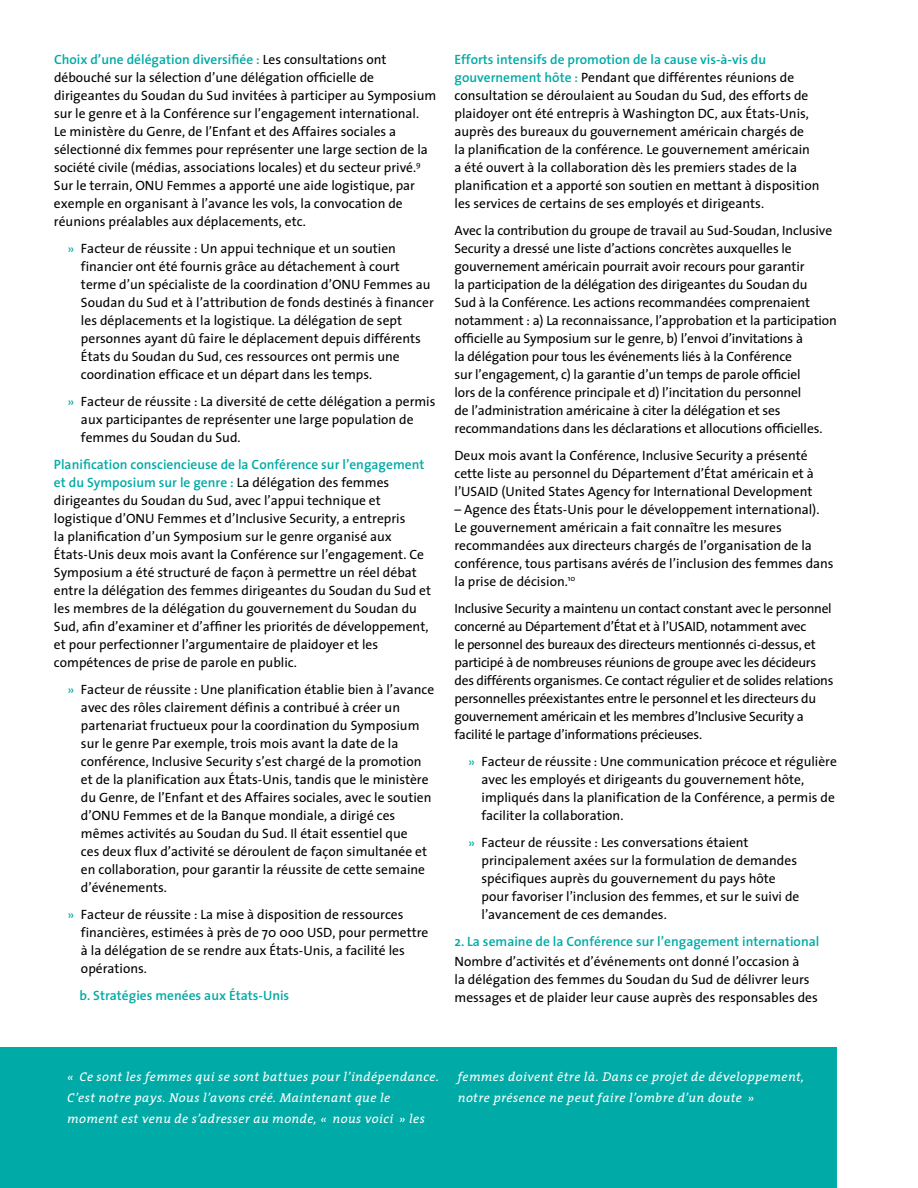
<style>
.page{position:relative;width:918px;height:1188px;background:#fff}
.page>*{position:absolute;margin:0;border:0;box-sizing:border-box;transform-origin:0 0}
.t1{font:13.5px/18px "The Sans";color:#000}
.t2{font:13.5px/18px "The Sans";letter-spacing:-.02em;color:#000}
.t3{font:600 13.5px "The Sans";color:#00aaa6}
.t4{font:italic 12.75px/21px "The Serif";letter-spacing:.03em;color:#fff}
.s1{font-weight:600;color:#00aaa6}
.s2{color:#00aaa6}
</style>
<div class="page">
<div style="left:0;top:1048px;width:837px;height:140px;background:#00aaa6"></div>
<p class="t1" style="left:54px;top:50px;width:384px"><span class="s1">Choix d’une délégation diversifiée :</span> Les consultations ont débouché sur la sélection d’une délégation officielle de dirigeantes du Soudan du Sud invitées à participer au Symposium sur le genre et à la Conférence sur l’engagement international.<br>Le ministère du Genre, de l’Enfant et des Affaires sociales a sélectionné dix femmes pour représenter une large section de la société civile (médias, associations locales) et du secteur privé.<sup>9<br></sup>Sur le terrain, ONU Femmes a apporté une aide logistique, par exemple en organisant à l’avance les vols, la convocation de réunions préalables aux déplacements, etc.</p>
<p class="t1" style="left:81px;top:239px;width:354px;text-indent:-14px"><span class="s2">»</span> Facteur de réussite : Un appui technique et un soutien financier ont été fournis grâce au détachement à court terme d’un spécialiste de la coordination d’ONU Femmes au Soudan du Sud et à l’attribution de fonds destinés à financer les déplacements et la logistique. La délégation de sept personnes ayant dû faire le déplacement depuis différents États du Soudan du Sud, ces ressources ont permis une coordination efficace et un départ dans les temps.</p>
<p class="t1" style="left:81px;top:392px;width:356px;text-indent:-14px"><span class="s2">»</span> Facteur de réussite : La diversité de cette délégation a permis aux participantes de représenter une large population de femmes du Soudan du Sud.</p>
<p class="t1" style="left:54px;top:455px;width:379px"><span class="s1">Planification consciencieuse de la Conférence sur l’engagement et du Symposium sur le genre :</span> La délégation des femmes dirigeantes du Soudan du Sud, avec l’appui technique et logistique d’ONU Femmes et d’Inclusive Security, a entrepris<br>la planification d’un Symposium sur le genre organisé aux États-Unis deux mois avant la Conférence sur l’engagement. Ce Symposium a été structuré de façon à permettre un réel débat entre la délégation des femmes dirigeantes du Soudan du Sud et les membres de la délégation du gouvernement du Soudan du Sud, afin d’examiner et d’affiner les priorités de développement, et pour perfectionner l’argumentaire de plaidoyer et les compétences de prise de parole en public.</p>
<p class="t1" style="left:81px;top:680px;width:355px;text-indent:-14px"><span class="s2">»</span> Facteur de réussite : Une planification établie bien à l’avance avec des rôles clairement définis a contribué à créer un partenariat fructueux pour la coordination du Symposium sur le genre Par exemple, trois mois avant la date de la conférence, Inclusive Security s’est chargé de la promotion et de la planification aux États-Unis, tandis que le ministère du Genre, de l’Enfant et des Affaires sociales, avec le soutien d’ONU Femmes et de la Banque mondiale, a dirigé ces mêmes activités au Soudan du Sud. Il était essentiel que<br>ces deux flux d’activité se déroulent de façon simultanée et en collaboration, pour garantir la réussite de cette semaine d’événements.</p>
<p class="t1" style="left:81px;top:905px;width:349px;text-indent:-14px"><span class="s2">»</span> Facteur de réussite : La mise à disposition de ressources financières, estimées à près de 70 000 USD, pour permettre à la délégation de se rendre aux États-Unis, a facilité les opérations.</p>
<p class="t3" style="left:79px;top:984px;width:211px">b. Stratégies menées aux États-Unis</p>
<p class="t1" style="left:455px;top:50px;width:366px"><span class="s1">Efforts intensifs de promotion de la cause vis-à-vis du gouvernement hôte :</span> Pendant que différentes réunions de consultation se déroulaient au Soudan du Sud, des efforts de plaidoyer ont été entrepris à Washington DC, aux États-Unis, auprès des bureaux du gouvernement américain chargés de<br>la planification de la conférence. Le gouvernement américain a été ouvert à la collaboration dès les premiers stades de la planification et a apporté son soutien en mettant à disposition les services de certains de ses employés et dirigeants.</p>
<p class="t1" style="left:455px;top:221px;width:384px">Avec la contribution du groupe de travail au Sud-Soudan, Inclusive Security a dressé une liste d’actions concrètes auxquelles le gouvernement américain pourrait avoir recours pour garantir<br>la participation de la délégation des dirigeantes du Soudan du<br>Sud à la Conférence. Les actions recommandées comprenaient notamment : a) La reconnaissance, l’approbation et la participation officielle au Symposium sur le genre, b) l’envoi d’invitations à<br>la délégation pour tous les événements liés à la Conférence<br>sur l’engagement, c) la garantie d’un temps de parole officiel<br>lors de la conférence principale et d) l’incitation du personnel<br>de l’administration américaine à citer la délégation et ses recommandations dans les déclarations et allocutions officielles.</p>
<p class="t1" style="left:455px;top:446px;width:361px">Deux mois avant la Conférence, Inclusive Security a présenté cette liste au personnel du Département d’État américain et à l’USAID (United States Agency for International Development</p>
<p class="t1" style="left:455px;top:500px;width:381px">– Agence des États-Unis pour le développement international).<br>Le gouvernement américain a fait connaître les mesures recommandées aux directeurs chargés de l’organisation de la conférence, tous partisans avérés de l’inclusion des femmes dans la prise de décision.<sup>10</sup></p>
<p class="t2" style="left:454px;top:599px;width:380px">Inclusive Security a maintenu un contact constant avec le personnel concerné au Département d’État et à l’USAID, notamment avec<br>le personnel des bureaux des directeurs mentionnés ci-dessus, et participé à de nombreuses réunions de groupe avec les décideurs des différents organismes. Ce contact régulier et de solides relations personnelles préexistantes entre le personnel et les directeurs du gouvernement américain et les membres d’Inclusive Security a facilité le partage d’informations précieuses.</p>
<p class="t1" style="left:482px;top:752px;width:357px;text-indent:-14px"><span class="s2">»</span> Facteur de réussite : Une communication précoce et régulière avec les employés et dirigeants du gouvernement hôte, impliqués dans la planification de la Conférence, a permis de faciliter la collaboration.</p>
<p class="t1" style="left:482px;top:833px;width:319px;text-indent:-14px"><span class="s2">»</span> Facteur de réussite : Les conversations étaient principalement axées sur la formulation de demandes spécifiques auprès du gouvernement du pays hôte pour favoriser l’inclusion des femmes, et sur le suivi de l’avancement de ces demandes.</p>
<p class="t3" style="left:454px;top:930px;width:366px">2. La semaine de la Conférence sur l’engagement international</p>
<p class="t1" style="left:454px;top:952px;width:365px">Nombre d’activités et d’événements ont donné l’occasion à<br>la délégation des femmes du Soudan du Sud de délivrer leurs messages et de plaider leur cause auprès des responsables des</p>
<p class="t4" style="left:67px;top:1066px;width:373px">« Ce sont les femmes qui se sont battues pour l’indépendance.<br>C’est notre pays. Nous l’avons créé. Maintenant que le moment est venu de s’adresser au monde, « nous voici » les</p>
<p class="t4" style="left:458px;top:1066px;width:348px">femmes doivent être là. Dans ce projet de développement, notre présence ne peut faire l’ombre d’un doute »</p>
</div>
